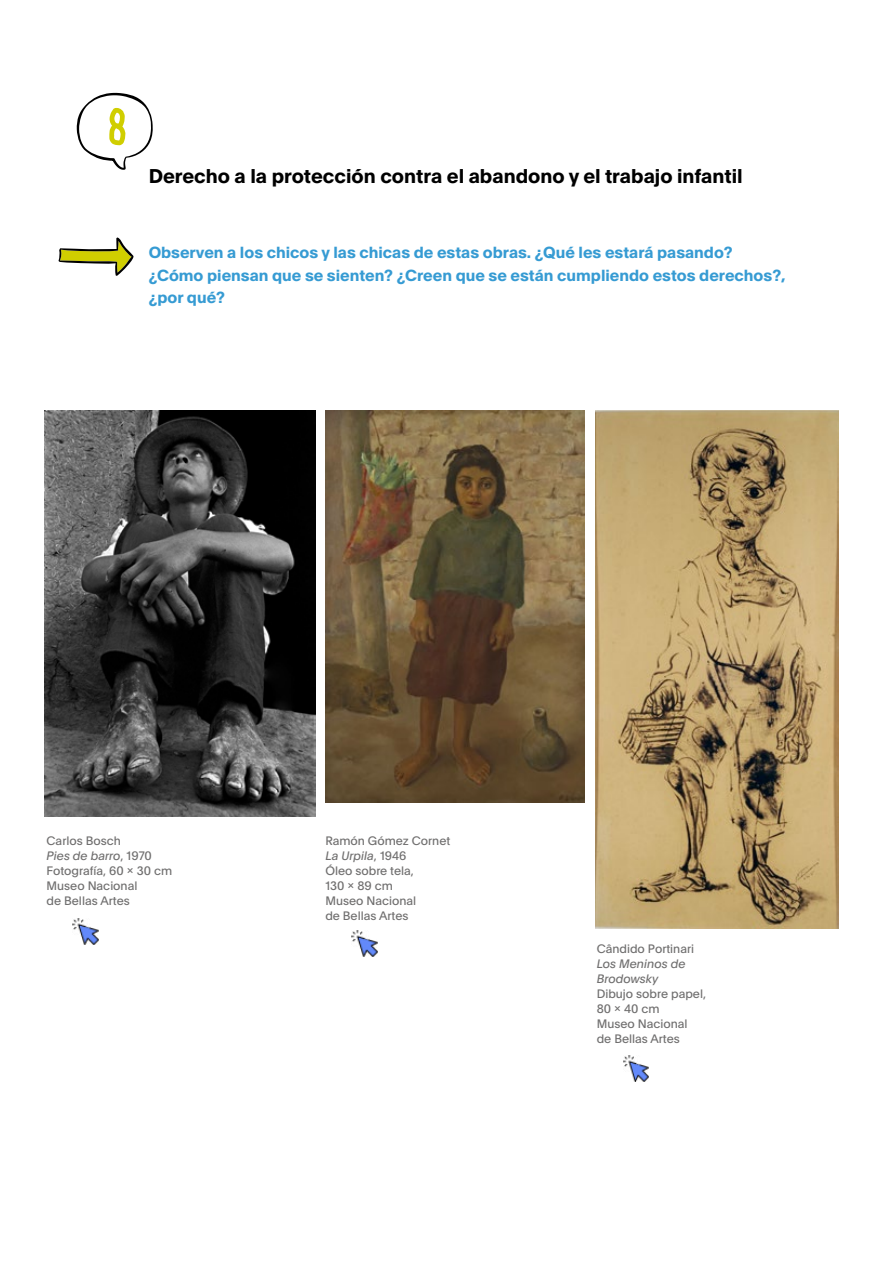
<style>
.page{position:relative;width:893px;height:1263px;background:#fff}
.page>*{position:absolute;margin:0;border:0;box-sizing:border-box;transform-origin:0 0}
.t1{font:50.4px "Something Looks Natural";color:#d0ce00}
.t2{font:700 19.5px "Plain";color:#000}
.t3{font:700 15.75px/22.5px "Plain";color:#369bd3}
.t4{font:12px/15px "Plain";color:#706f6f}
.t5{font:italic 12px/15px "Plain";color:#706f6f}
.s1{font-style:italic}
</style>
<div class="page">
<img style="left:73px;top:919px;width:26px;height:26px">
<img style="left:352px;top:930px;width:26px;height:26px">
<img style="left:623px;top:1055px;width:26px;height:26px">
<svg style="left:76px;top:92px;width:77px;height:78px"></svg>
<svg style="left:59px;top:238px;width:74px;height:38px"></svg>
<img style="left:45px;top:410px;width:271px;height:406px">
<img style="left:325px;top:410px;width:259px;height:392px">
<img style="left:595px;top:410px;width:243px;height:518px">
<h1 class="t1" style="left:106px;top:96px;width:23px">8</h1>
<h2 class="t2" style="left:149px;top:162px;width:596px">Derecho a la protección contra el abandono y el trabajo infantil</h2>
<h3 class="t3" style="left:149px;top:241px;width:638px">Observen a los chicos y las chicas de estas obras. ¿Qué les estará pasando? ¿Cómo piensan que se sienten? ¿Creen que se están cumpliendo estos derechos?, ¿por qué?</h3>
<p class="t4" style="left:47px;top:832px;width:127px">Carlos Bosch<br><span class="s1">Pies de barro</span>, 1970<br>Fotografía, 60 × 30 cm<br>Museo Nacional<br>de Bellas Artes</p>
<p class="t4" style="left:325px;top:832px;width:126px">Ramón Gómez Cornet<br><span class="s1">La Urpila</span>, 1946<br>Óleo sobre tela,<br>130 × 89 cm<br>Museo Nacional<br>de Bellas Artes</p>
<p class="t4" style="left:597px;top:941px;width:99px">Cândido Portinari</p>
<p class="t5" style="left:597px;top:956px;width:90px">Los Meninos de<br>Brodowsky</p>
<p class="t4" style="left:597px;top:986px;width:111px">Dibujo sobre papel,<br>80 × 40 cm<br>Museo Nacional<br>de Bellas Artes</p>
</div>
